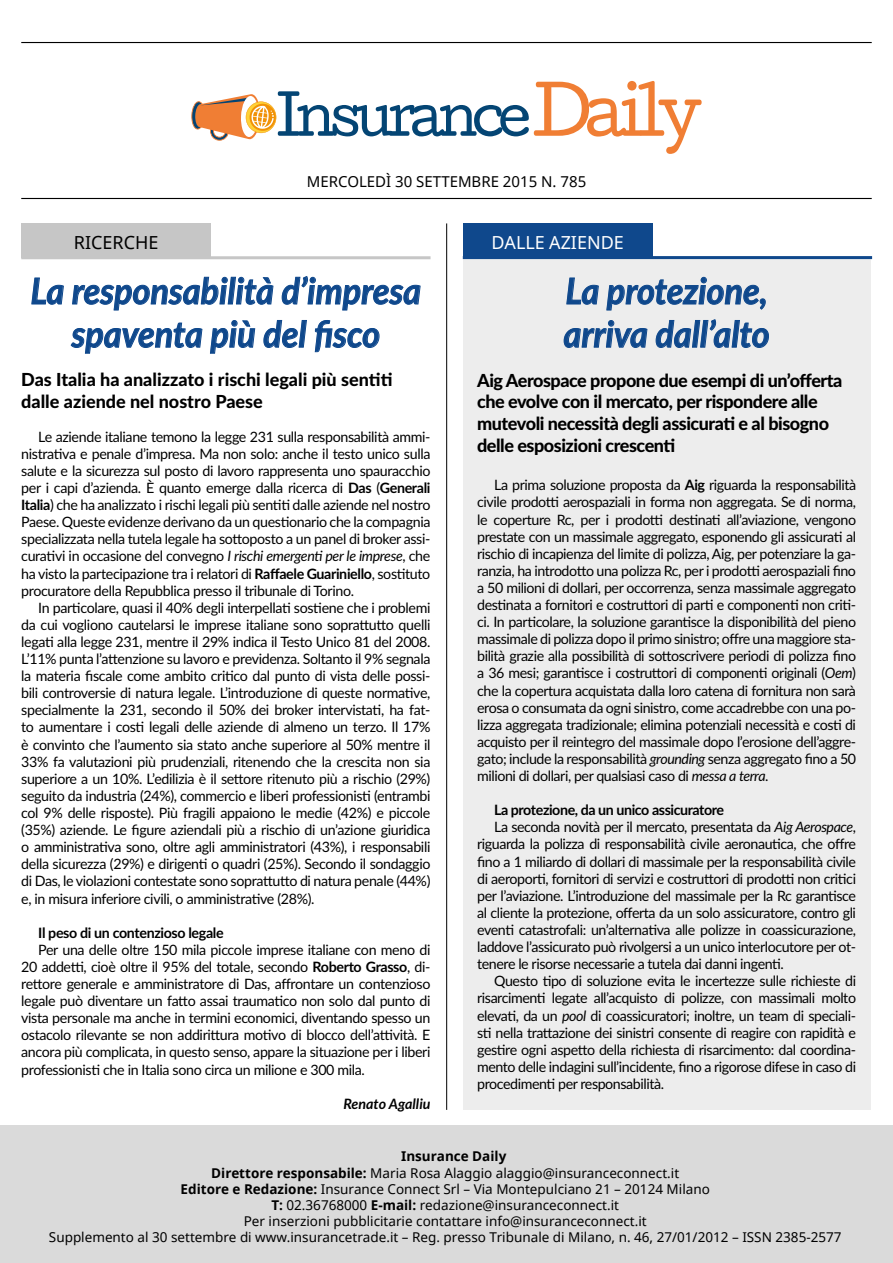
<style>
.page{position:relative;width:893px;height:1263px;background:#fff}
.page>*{position:absolute;margin:0;border:0;box-sizing:border-box;transform-origin:0 0}
.t1{font:italic 700 36px/43.2px "Lato";color:#0f488c;text-align:center;scale:.95 1}
.t2{font:800 18px/21.6px "Lato";letter-spacing:-.025em;color:#000}
.t3{font:800 18px/21.6px "Lato";color:#000}
.t4{font:18px "Noto Sans";color:#fff}
.t5{font:18px "Noto Sans";color:#000}
.t6{font:15px "Noto Sans";color:#000}
.t7{font:14.25px/17.1px "Lato";letter-spacing:-.03em;color:#000;text-align:justify}
.t8{font:700 14.25px "Lato";letter-spacing:-.03em;color:#000}
.t9{font:italic 700 14.25px "Lato";color:#000}
.t10{font:13.5px "Noto Sans";color:#000}
.t11{font:700 13.5px "Noto Sans";color:#000}
.s1{font-weight:700}
.s2{font-style:italic}
</style>
<div class="page">
<hr style="left:21px;top:42px;width:851px;height:1px;background:#000">
<hr style="left:21px;top:198px;width:851px;height:1px;background:#000">
<svg style="left:191px;top:81px;width:511px;height:73px"></svg>
<div style="left:0;top:1125px;width:893px;height:138px;background:#dadada"></div>
<hr style="left:446px;top:223px;width:1px;height:887px;background:#000">
<hr style="left:21px;top:256px;width:410px;height:3px;background:#c6c6c6">
<div style="left:21px;top:223px;width:190px;height:35px;background:#c6c6c6"></div>
<svg style="left:31px;top:277px;width:33px;height:28px"></svg>
<svg style="left:72px;top:276px;width:202px;height:35px"></svg>
<svg style="left:281px;top:276px;width:140px;height:35px"></svg>
<svg style="left:70px;top:322px;width:133px;height:32px"></svg>
<svg style="left:210px;top:320px;width:46px;height:34px"></svg>
<svg style="left:263px;top:320px;width:44px;height:28px"></svg>
<svg style="left:314px;top:320px;width:66px;height:32px"></svg>
<div style="left:463px;top:259px;width:407px;height:851px;background:#ededed"></div>
<hr style="left:463px;top:256px;width:409px;height:3px;background:#0f488c">
<div style="left:463px;top:223px;width:190px;height:35px;background:#0f488c"></div>
<svg style="left:566px;top:277px;width:33px;height:28px"></svg>
<svg style="left:606px;top:276px;width:160px;height:35px"></svg>
<svg style="left:563px;top:320px;width:85px;height:28px"></svg>
<svg style="left:655px;top:319px;width:114px;height:29px"></svg>
<p class="t6" style="left:307px;top:171px;width:281px">MERCOLEDÌ 30 SETTEMBRE 2015 N. 785</p>
<p class="t5" style="left:74px;top:230px;width:86px">RICERCHE</p>
<h1 class="t1" style="left:31px;top:268px;width:413px">La responsabilità d’impresa spaventa più del fisco</h1>
<p class="t3" style="left:21px;top:368px;width:373px">Das Italia ha analizzato i rischi legali più sentiti dalle aziende nel nostro Paese</p>
<p class="t7" style="left:21px;top:427px;width:411px;text-indent:17px">Le aziende italiane temono la legge 231 sulla responsabilità ammi&shy;nistrativa e penale d’impresa. Ma non solo: anche il testo unico sulla salute e la sicurezza sul posto di lavoro rappresenta uno spauracchio per i capi d’azienda. È quanto emerge dalla ricerca di <span class="s1">Das</span> (<span class="s1">Generali Italia</span>) che ha analizzato i rischi legali più sentiti dalle aziende nel nostro Paese. Queste evidenze derivano da un questionario che la compagnia specializzata nella tutela legale ha sottoposto a un panel di broker assi&shy;curativi in occasione del convegno <span class="s2">I rischi emergenti per le imprese</span>, che ha visto la partecipazione tra i relatori di <span class="s1">Raffaele Guariniello</span>, sostituto procuratore della Repubblica presso il tribunale di Torino.</p>
<p class="t7" style="left:21px;top:598px;width:411px;text-indent:17px">In particolare, quasi il 40% degli interpellati sostiene che i problemi da cui vogliono cautelarsi le imprese italiane sono soprattutto quelli legati alla legge 231, mentre il 29% indica il Testo Unico 81 del 2008.<br>L’11% punta l’attenzione su lavoro e previdenza. Soltanto il 9% segnala la materia fiscale come ambito critico dal punto di vista delle possi&shy;bili controversie di natura legale. L’introduzione di queste normative, specialmente la 231, secondo il 50% dei broker intervistati, ha fat&shy;to aumentare i costi legali delle aziende di almeno un terzo. Il 17% è convinto che l’aumento sia stato anche superiore al 50% mentre il 33% fa valutazioni più prudenziali, ritenendo che la crescita non sia superiore a un 10%. L’edilizia è il settore ritenuto più a rischio (29%) seguito da industria (24%), commercio e liberi professionisti (entrambi col 9% delle risposte). Più fragili appaiono le medie (42%) e piccole (35%) aziende. Le figure aziendali più a rischio di un’azione giuridica o amministrativa sono, oltre agli amministratori (43%), i responsabili della sicurezza (29%) e dirigenti o quadri (25%). Secondo il sondaggio di Das, le violazioni contestate sono soprattutto di natura penale (44%) e, in misura inferiore civili, o amministrative (28%).</p>
<p class="t8" style="left:38px;top:922px;width:187px">Il peso di un contenzioso legale</p>
<p class="t7" style="left:21px;top:940px;width:411px;text-indent:17px">Per una delle oltre 150 mila piccole imprese italiane con meno di 20 addetti, cioè oltre il 95% del totale, secondo <span class="s1">Roberto Grasso</span>, di&shy;rettore generale e amministratore di Das, affrontare un contenzioso legale può diventare un fatto assai traumatico non solo dal punto di vista personale ma anche in termini economici, diventando spesso un ostacolo rilevante se non addirittura motivo di blocco dell’attività. E ancora più complicata, in questo senso, appare la situazione per i liberi professionisti che in Italia sono circa un milione e 300 mila.</p>
<p class="t9" style="left:343px;top:1093px;width:89px">Renato Agalliu</p>
<p class="t4" style="left:492px;top:230px;width:134px">DALLE AZIENDE</p>
<h1 class="t1" style="left:564px;top:268px;width:218px;text-align:left">La protezione, arriva dall’alto</h1>
<p class="t2" style="left:477px;top:369px;width:367px">Aig Aerospace propone due esempi di un’offerta che evolve con il mercato, per rispondere alle mutevoli necessità degli assicurati e al bisogno delle esposizioni crescenti</p>
<p class="t7" style="left:477px;top:476px;width:380px;text-indent:17px">La prima soluzione proposta da <span class="s1">Aig</span> riguarda la responsabilità civile prodotti aerospaziali in forma non aggregata. Se di norma, le coperture Rc, per i prodotti destinati all’aviazione, vengono prestate con un massimale aggregato, esponendo gli assicurati al rischio di incapienza del limite di polizza, Aig, per potenziare la ga&shy;ranzia, ha introdotto una polizza Rc, per i prodotti aerospaziali fino a 50 milioni di dollari, per occorrenza, senza massimale aggregato destinata a fornitori e costruttori di parti e componenti non criti&shy;ci. In particolare, la soluzione garantisce la disponibilità del pieno massimale di polizza dopo il primo sinistro; offre una maggiore sta&shy;bilità grazie alla possibilità di sottoscrivere periodi di polizza fino a 36 mesi; garantisce i costruttori di componenti originali (<span class="s2">Oem</span>) che la copertura acquistata dalla loro catena di fornitura non sarà erosa o consumata da ogni sinistro, come accadrebbe con una po&shy;lizza aggregata tradizionale; elimina potenziali necessità e costi di acquisto per il reintegro del massimale dopo l’erosione dell’aggre&shy;gato; include la responsabilità <span class="s2">grounding</span> senza aggregato fino a 50 milioni di dollari, per qualsiasi caso di <span class="s2">messa a terra</span>.</p>
<p class="t8" style="left:494px;top:800px;width:231px">La protezione, da un unico assicuratore</p>
<p class="t7" style="left:494px;top:818px;width:363px">La seconda novità per il mercato, presentata da <span class="s2">Aig Aerospace</span>,</p>
<p class="t7" style="left:477px;top:835px;width:380px">riguarda la polizza di responsabilità civile aeronautica, che offre</p>
<p class="t7" style="left:477px;top:852px;width:380px">fino a 1 miliardo di dollari di massimale per la responsabilità civile</p>
<p class="t7" style="left:477px;top:869px;width:380px">di aeroporti, fornitori di servizi e costruttori di prodotti non critici</p>
<p class="t7" style="left:477px;top:886px;width:380px">per l’aviazione. L’introduzione del massimale per la Rc garantisce</p>
<p class="t7" style="left:477px;top:903px;width:380px">al cliente la protezione, offerta da un solo assicuratore, contro gli</p>
<p class="t7" style="left:477px;top:921px;width:380px">eventi catastrofali: un’alternativa alle polizze in coassicurazione,</p>
<p class="t7" style="left:477px;top:938px;width:380px">laddove l’assicurato può rivolgersi a un unico interlocutore per ot-</p>
<p class="t7" style="left:477px;top:955px;width:308px">tenere le risorse necessarie a tutela dai danni ingenti.</p>
<p class="t7" style="left:494px;top:972px;width:363px">Questo tipo di soluzione evita le incertezze sulle richieste di</p>
<p class="t7" style="left:477px;top:989px;width:380px">risarcimenti legate all’acquisto di polizze, con massimali molto</p>
<p class="t7" style="left:477px;top:1006px;width:380px">elevati, da un <span class="s2">pool</span> di coassicuratori; inoltre, un team di speciali-</p>
<p class="t7" style="left:477px;top:1023px;width:380px">sti nella trattazione dei sinistri consente di reagire con rapidità e</p>
<p class="t7" style="left:477px;top:1040px;width:380px">gestire ogni aspetto della richiesta di risarcimento: dal coordina-</p>
<p class="t7" style="left:477px;top:1057px;width:380px">mento delle indagini sull’incidente, fino a rigorose difese in caso di</p>
<p class="t7" style="left:477px;top:1074px;width:188px">procedimenti per responsabilità.</p>
<p class="t11" style="left:401px;top:1147px;width:107px">Insurance Daily</p>
<p class="t10" style="left:211px;top:1163px;width:469px"><span class="s1">Direttore responsabile:</span> Maria Rosa Alaggio alaggio@insuranceconnect.it</p>
<p class="t10" style="left:181px;top:1179px;width:531px"><span class="s1">Editore e Redazione:</span> Insurance Connect Srl – Via Montepulciano 21 – 20124 Milano</p>
<p class="t10" style="left:271px;top:1196px;width:349px"><span class="s1">T:</span> 02.36768000 <span class="s1">E-mail:</span> redazione@insuranceconnect.it</p>
<p class="t10" style="left:244px;top:1212px;width:404px">Per inserzioni pubblicitarie contattare info@insuranceconnect.it</p>
<p class="t10" style="left:49px;top:1228px;width:794px">Supplemento al 30 settembre di www.insurancetrade.it – Reg. presso Tribunale di Milano, n. 46, 27/01/2012 – ISSN 2385-2577</p>
<p class="t5" style="left:441px;top:1202px;width:12px">3</p>
</div>
